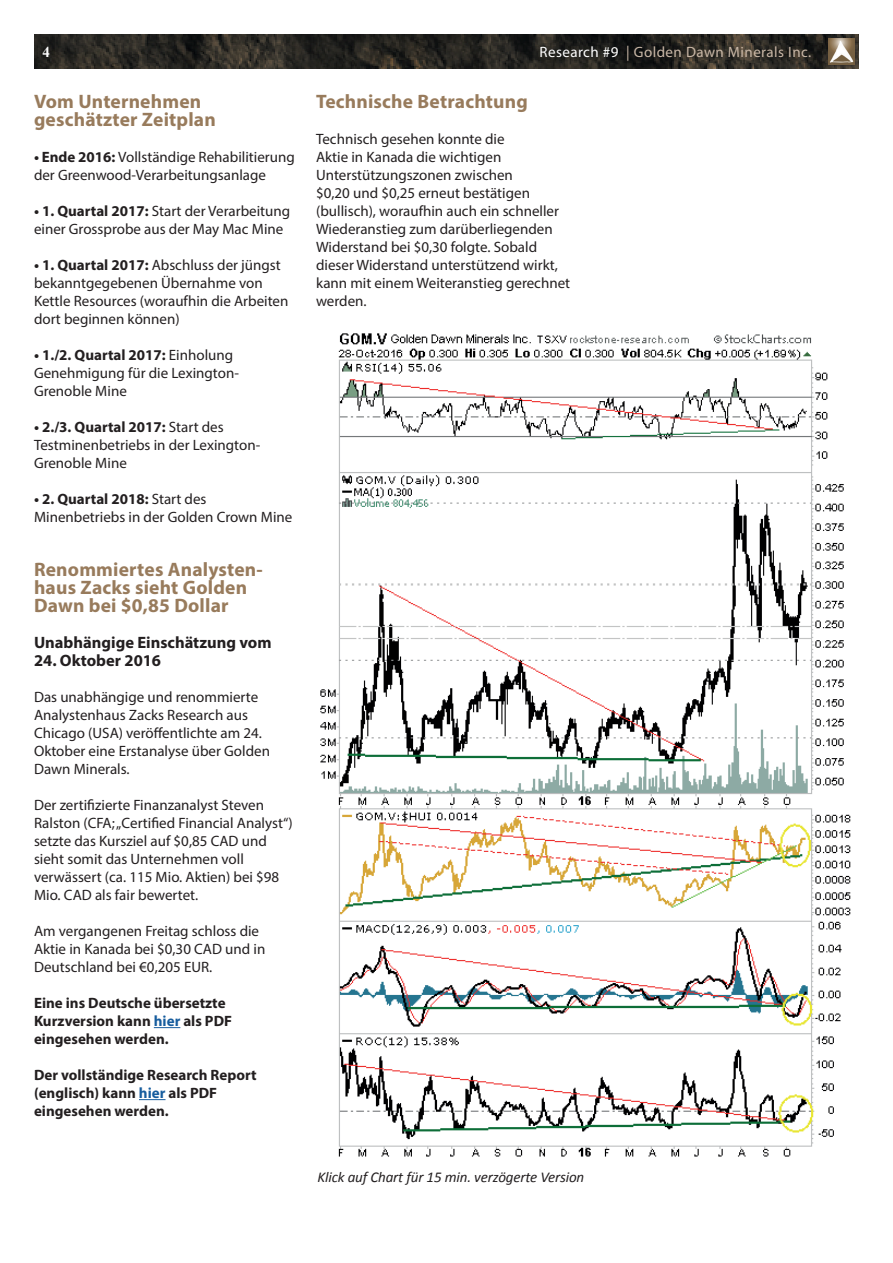
<style>
.page{position:relative;width:893px;height:1263px;background:#fff}
.page>*{position:absolute;margin:0;border:0;box-sizing:border-box;transform-origin:0 0}
.t1{font:700 19.5px/18px "Myriad Pro";letter-spacing:.01em;color:#987b5c}
.t2{font:700 16.5px "Myriad Pro";color:#231f20}
.t3{font:15px/18px "Myriad Pro";color:#231f20}
.t4{font:700 15px/18px "Myriad Pro";color:#231f20}
.t5{font:italic 15px "Calibri";letter-spacing:-.01em;color:#231f20}
.t6{font:15px "Myriad Pro";letter-spacing:.03em;color:#cab8a7}
.t7{font:700 15px "Times New Roman";color:#fff}
.s1{color:#fff}
.s2{font-weight:700}
.s3{color:#175d9e}
</style>
<div class="page">
<svg style="left:154px;top:1027px;width:26px;height:1px"></svg>
<svg style="left:139px;top:1099px;width:27px;height:1px"></svg>
<img style="left:34px;top:34px;width:825px;height:35px">
<div style="left:827px;top:37px;width:29px;height:31px;background:#231f20;opacity:.65"></div>
<img style="left:828px;top:38px;width:26px;height:27px">
<img style="left:320px;top:333px;width:531px;height:824px">
<p class="t7" style="left:43px;top:41px;width:9px">4</p>
<p class="t6" style="left:539px;top:43px;width:273px"><span class="s1">Research #9</span> | Golden Dawn Minerals Inc.</p>
<h1 class="t1" style="left:34px;top:92px;width:183px">Vom Unternehmen geschätzter Zeitplan</h1>
<p class="t3" style="left:34px;top:148px;width:262px"><span class="s2">• Ende 2016:</span> Vollständige Rehabilitierung der Greenwood-Verarbeitungsanlage</p>
<p class="t3" style="left:34px;top:202px;width:258px"><span class="s2">• 1. Quartal 2017:</span> Start der Verarbeitung einer Grossprobe aus der May Mac Mine</p>
<p class="t3" style="left:34px;top:256px;width:256px"><span class="s2">• 1. Quartal 2017:</span> Abschluss der jüngst bekanntgegebenen Übernahme von Kettle Resources (woraufhin die Arbeiten dort beginnen können)</p>
<p class="t3" style="left:34px;top:346px;width:206px"><span class="s2">• 1./2. Quartal 2017:</span> Einholung<br>Genehmigung für die Lexington‐<br>Grenoble Mine</p>
<p class="t3" style="left:34px;top:418px;width:228px"><span class="s2">• 2./3. Quartal 2017:</span> Start des<br>Testminenbetriebs in der Lexington‐<br>Grenoble Mine</p>
<p class="t3" style="left:34px;top:490px;width:260px"><span class="s2">• 2. Quartal 2018:</span> Start des<br>Minenbetriebs in der Golden Crown Mine</p>
<h1 class="t1" style="left:34px;top:560px;width:230px">Renommiertes Analysten&shy;haus Zacks sieht Golden<br>Dawn bei $0,85 Dollar</h1>
<p class="t2" style="left:34px;top:632px;width:239px">Unabhängige Einschätzung vom</p>
<p class="t2" style="left:34px;top:650px;width:129px">24. Oktober 2016</p>
<p class="t3" style="left:34px;top:688px;width:238px">Das unabhängige und renommierte<br>Analystenhaus Zacks Research aus<br>Chicago (USA) veröffentlichte am 24.<br>Oktober eine Erstanalyse über Golden<br>Dawn Minerals.</p>
<p class="t3" style="left:34px;top:796px;width:260px">Der zertifizierte Finanzanalyst Steven Ralston (CFA; „Certified Financial Analyst“) setzte das Kursziel auf $0,85 CAD und sieht somit das Unternehmen voll verwässert (ca. 115 Mio. Aktien) bei $98<br>Mio. CAD als fair bewertet.</p>
<p class="t3" style="left:34px;top:922px;width:233px">Am vergangenen Freitag schloss die<br>Aktie in Kanada bei $0,30 CAD und in<br>Deutschland bei €0,205 EUR.</p>
<p class="t4" style="left:34px;top:993px;width:200px">Eine ins Deutsche übersetzte<br>Kurzversion kann <span class="s3">hier</span> als PDF eingesehen werden.</p>
<p class="t4" style="left:34px;top:1065px;width:224px">Der vollständige Research Report (englisch) kann <span class="s3">hier</span> als PDF eingesehen werden.</p>
<h1 class="t1" style="left:316px;top:92px;width:213px">Technische Betrachtung</h1>
<p class="t3" style="left:316px;top:130px;width:256px">Technisch gesehen konnte die<br>Aktie in Kanada die wichtigen Unterstützungszonen zwischen<br>$0,20 und $0,25 erneut bestätigen (bullisch), woraufhin auch ein schneller Wiederanstieg zum darüberliegenden Widerstand bei $0,30 folgte. Sobald dieser Widerstand unterstützend wirkt, kann mit einem Weiteranstieg gerechnet werden.</p>
<p class="t5" style="left:317px;top:1167px;width:268px">Klick auf Chart für 15 min. verzögerte Version</p>
</div>
